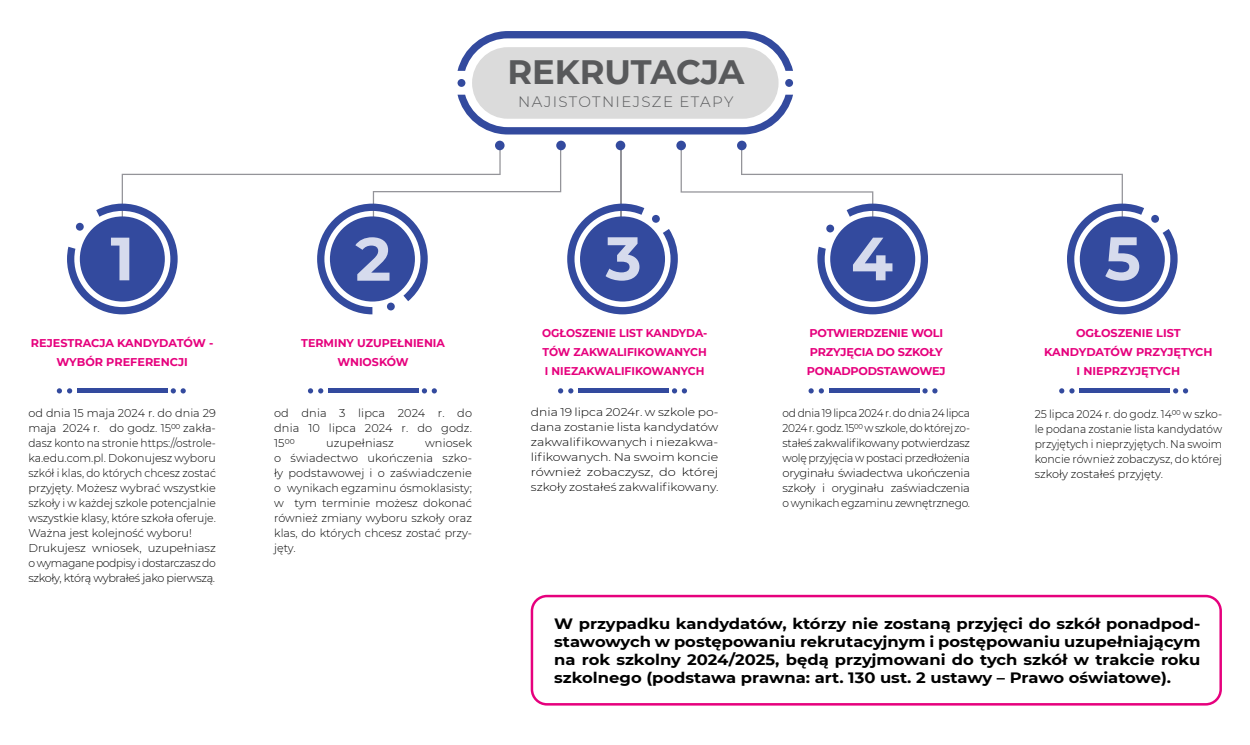
<style>
.page{position:relative;width:1250px;height:745px;background:#fff}
.page>*{position:absolute;margin:0;border:0;box-sizing:border-box;transform-origin:0 0}
.t1{font:700 33.75px "Montserrat";color:#58595b}
.t2{font:700 15px/18px "Montserrat";color:#000;text-align:justify;scale:1.09 1}
.t3{font:300 15px "Montserrat";letter-spacing:.09em;color:#58595b}
.t4{font:300 11.25px/15px "Montserrat";color:#000;text-align:justify}
.t5{font:300 11.25px/15px "Montserrat";color:#000;text-align:justify;scale:.94 1}
.t6{font:700 11.25px/18.8px "Montserrat";letter-spacing:-.005em;color:#e6007d;text-align:center}
.t7{font:300 11.25px/15px "Montserrat";color:#000;text-align:justify;scale:1.09 1}
.t8{font:300 11.25px/15px "Montserrat";color:#000;text-align:justify;scale:.96 1}
.t9{font:700 11.25px/18.8px "Montserrat";letter-spacing:-.005em;color:#e6007d;text-align:justify;scale:.96 1}
</style>
<div class="page">
<div style="left:77px;top:388px;width:91px;height:5px;background:#334a9e"></div>
<svg style="left:171px;top:388px;width:15px;height:5px"></svg>
<svg style="left:57px;top:388px;width:15px;height:5px"></svg>
<div style="left:328px;top:388px;width:91px;height:5px;background:#334a9e"></div>
<svg style="left:422px;top:388px;width:15px;height:5px"></svg>
<svg style="left:308px;top:388px;width:15px;height:5px"></svg>
<div style="left:578px;top:388px;width:91px;height:5px;background:#334a9e"></div>
<svg style="left:672px;top:388px;width:15px;height:5px"></svg>
<svg style="left:558px;top:388px;width:15px;height:5px"></svg>
<div style="left:829px;top:388px;width:90px;height:5px;background:#334a9e"></div>
<svg style="left:922px;top:388px;width:16px;height:5px"></svg>
<svg style="left:809px;top:388px;width:15px;height:5px"></svg>
<div style="left:1079px;top:388px;width:91px;height:5px;background:#334a9e"></div>
<svg style="left:1173px;top:388px;width:15px;height:5px"></svg>
<svg style="left:1059px;top:388px;width:16px;height:5px"></svg>
<div style="left:472px;top:47px;width:307px;height:72px;background:#dbdbdb;border-radius:36px"></div>
<div style="left:458px;top:79px;width:7px;height:8px;background:#334a9e;border-radius:50%"></div>
<div style="left:785px;top:79px;width:8px;height:8px;background:#334a9e;border-radius:50%"></div>
<svg style="left:458px;top:31px;width:335px;height:40px"></svg>
<svg style="left:458px;top:95px;width:335px;height:39px"></svg>
<svg style="left:67px;top:147px;width:494px;height:167px"></svg>
<svg style="left:567px;top:145px;width:611px;height:169px"></svg>
<div style="left:616px;top:141px;width:9px;height:9px;background:#334a9e;border-radius:50%"></div>
<div style="left:556px;top:141px;width:10px;height:9px;background:#334a9e;border-radius:50%"></div>
<div style="left:495px;top:141px;width:10px;height:9px;background:#334a9e;border-radius:50%"></div>
<div style="left:737px;top:141px;width:10px;height:9px;background:#334a9e;border-radius:50%"></div>
<div style="left:676px;top:141px;width:10px;height:9px;background:#334a9e;border-radius:50%"></div>
<div style="left:531px;top:594px;width:691px;height:111px;border:2px solid #e6007d;border-radius:15px"></div>
<h1 class="t1" style="left:507px;top:48px;width:238px">REKRUTACJA</h1>
<h2 class="t3" style="left:518px;top:91px;width:217px">NAJISTOTNIEJSZE ETAPY</h2>
<p class="t6" style="left:31px;top:332px;width:184px">REJESTRACJA KANDYDATÓW -<br>WYBÓR PREFERENCJI</p>
<p class="t6" style="left:301px;top:332px;width:145px">TERMINY UZUPEŁNIENIA<br>WNIOSKÓW</p>
<p class="t9" style="left:542px;top:323px;width:173px">OGŁOSZENIE LIST KANDYDA-TÓW ZAKWALIFIKOWANYCH I NIEZAKWALIFIKOWANYCH</p>
<p class="t6" style="left:807px;top:323px;width:140px;text-align:left">POTWIERDZENIE WOLI<br>PRZYJĘCIA DO SZKOŁY<br>PONADPODSTAWOWEJ</p>
<p class="t6" style="left:1044px;top:323px;width:170px">OGŁOSZENIE LIST<br>KANDYDATÓW PRZYJĘTYCH<br>I NIEPRZYJĘTYCH</p>
<p class="t4" style="left:28px;top:405px;width:189px;text-align:left">od dnia 15 maja 2024 r. do dnia 29 maja 2024 r. do godz. 1500 zakła&shy;dasz konto na stronie https://ostrole&shy;ka.edu.com.pl. Dokonujesz wyboru szkół i klas, do których chcesz zostać przyjęty. Możesz wybrać wszystkie szkoły i w każdej szkole potencjalnie wszystkie klasy, które szkoła oferuje.<br>Ważna jest kolejność wyboru!<br>Drukujesz wniosek, uzupełniasz o wymagane podpisy i dostarczasz do szkoły, którą wybrałeś jako pierwszą.</p>
<p class="t4" style="left:274px;top:404px;width:199px">od dnia 3 lipca 2024 r. do dnia 10 lipca 2024 r. do godz.<br>1500</p>
<p class="t4" style="left:274px;top:434px;width:199px;text-indent:151px">wniosek o świadectwo ukończenia szko&shy;ły podstawowej i o zaświadczenie o wynikach egzaminu ósmoklasisty; w tym terminie możesz dokonać również zmiany wyboru szkoły oraz klas, do których chcesz zostać przy&shy;jęty.</p>
<p class="t4" style="left:326px;top:434px;width:69px">uzupełniasz</p>
<p class="t7" style="left:531px;top:403px;width:174px">dnia 19 lipca 2024r. w szkole po&shy;dana zostanie lista kandydatów zakwalifikowanych i niezakwa&shy;lifikowanych. Na swoim koncie również zobaczysz, do której szkoły zostałeś zakwalifikowany.</p>
<p class="t5" style="left:783px;top:405px;width:201px">od dnia 19 lipca 2024 r. do dnia 24 lipca 2024 r. godz. 1500 w szkole, do której zo&shy;stałeś zakwalifikowany potwierdzasz wolę przyjęcia w postaci przedłożenia oryginału świadectwa ukończenia szkoły i oryginału zaświadczenia o wynikach egzaminu zewnętrznego.</p>
<p class="t8" style="left:1035px;top:406px;width:197px">25 lipca 2024 r. do godz. 1400 w szko&shy;le podana zostanie lista kandydatów przyjętych i nieprzyjętych. Na swoim koncie również zobaczysz, do której szkoły zostałeś przyjęty.</p>
<p class="t2" style="left:554px;top:613px;width:594px">W przypadku kandydatów, którzy nie zostaną przyjęci do szkół ponadpod&shy;stawowych w postępowaniu rekrutacyjnym i postępowaniu uzupełniającym na rok szkolny 2024/2025, będą przyjmowani do tych szkół w trakcie roku szkolnego (podstawa prawna: art. 130 ust. 2 ustawy – Prawo oświatowe).</p>
</div>
